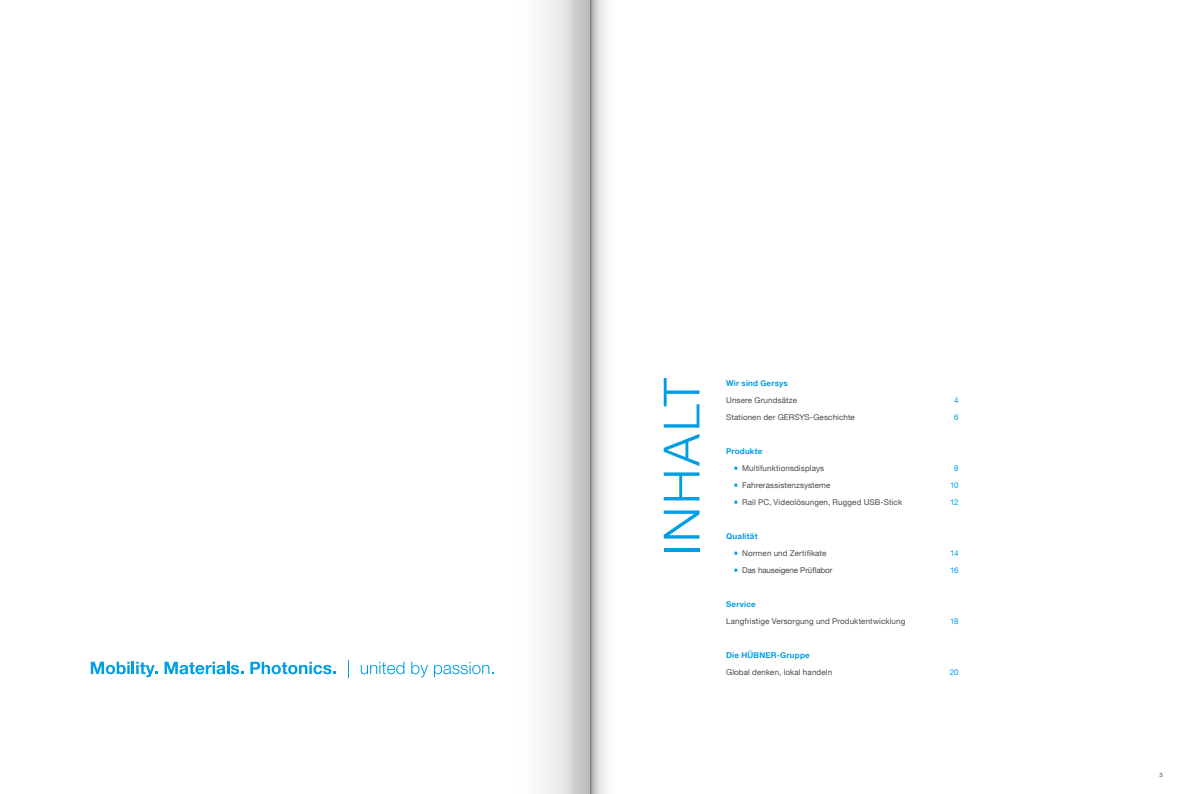
<style>
.page{position:relative;width:1180px;height:794px;background:#fff}
.page>*{position:absolute;margin:0;border:0;box-sizing:border-box;transform-origin:0 0}
.t1{font:300 50px "Helvetica Neue LT Pro";letter-spacing:.055em;color:#009ee3}
.t2{font:8px "Helvetica Neue LT";letter-spacing:.015em;color:#494948}
.t3{font:700 8px "Helvetica Neue LT";letter-spacing:.025em;color:#009ee3}
.t4{font:8px "Helvetica Neue LT";letter-spacing:-.01em;color:#494948}
.t5{font:8px "Helvetica Neue LT";letter-spacing:-.04em;color:#009ee3}
.t6{font:6px "Helvetica Neue LT";color:#494948}
.s1{color:#009ee3}
</style>
<div class="page">
<svg style="left:91px;top:661px;width:66px;height:16px"></svg>
<svg style="left:164px;top:661px;width:79px;height:13px"></svg>
<svg style="left:250px;top:661px;width:85px;height:13px"></svg>
<svg style="left:348px;top:660px;width:1px;height:17px"></svg>
<svg style="left:361px;top:661px;width:43px;height:13px"></svg>
<svg style="left:411px;top:661px;width:17px;height:16px"></svg>
<svg style="left:434px;top:661px;width:59px;height:16px"></svg>
<svg style="left:595px;top:0;width:12px;height:794px"></svg>
<div style="left:505px;top:0;width:90px;height:794px;background:linear-gradient(to right,#fff,#c0c0c0)"></div>
<h1 class="t1" style="left:651px;top:556px;width:180px;rotate:-90deg">INHALT</h1>
<p class="t3" style="left:726px;top:378px;width:63px">Wir sind Gersys</p>
<p class="t2" style="left:726px;top:395px;width:72px">Unsere Grundsätze</p>
<p class="t5" style="left:954px;top:395px;width:6px">4</p>
<p class="t2" style="left:726px;top:412px;width:130px">Stationen der GERSYS-Geschichte</p>
<p class="t5" style="left:954px;top:412px;width:6px">6</p>
<p class="t3" style="left:726px;top:446px;width:38px">Produkte</p>
<p class="t2" style="left:734px;top:463px;width:91px"><span class="s1">■</span> Multifunktionsdisplays</p>
<p class="t5" style="left:954px;top:463px;width:6px">8</p>
<p class="t2" style="left:734px;top:480px;width:98px"><span class="s1">■</span> Fahrerassistenzsysteme</p>
<p class="t5" style="left:949px;top:480px;width:10px">10</p>
<p class="t2" style="left:734px;top:497px;width:169px"><span class="s1">■</span> Rail PC, Videolösungen, Rugged USB-Stick</p>
<p class="t5" style="left:950px;top:497px;width:10px">12</p>
<p class="t3" style="left:726px;top:531px;width:33px">Qualität</p>
<p class="t2" style="left:734px;top:548px;width:94px"><span class="s1">■</span> Normen und Zertifikate</p>
<p class="t5" style="left:950px;top:548px;width:10px">14</p>
<p class="t4" style="left:734px;top:565px;width:100px"><span class="s1">■</span> Das hauseigene Prüflabor</p>
<p class="t5" style="left:949px;top:565px;width:10px">16</p>
<p class="t3" style="left:726px;top:599px;width:31px">Service</p>
<p class="t2" style="left:726px;top:616px;width:181px">Langfristige Versorgung und Produktentwicklung</p>
<p class="t5" style="left:950px;top:616px;width:10px">18</p>
<p class="t3" style="left:726px;top:650px;width:85px">Die HÜBNER-Gruppe</p>
<p class="t2" style="left:726px;top:667px;width:108px">Global denken, lokal handeln</p>
<p class="t5" style="left:949px;top:667px;width:10px">20</p>
<p class="t6" style="left:1159px;top:771px;width:5px">3</p>
</div>
